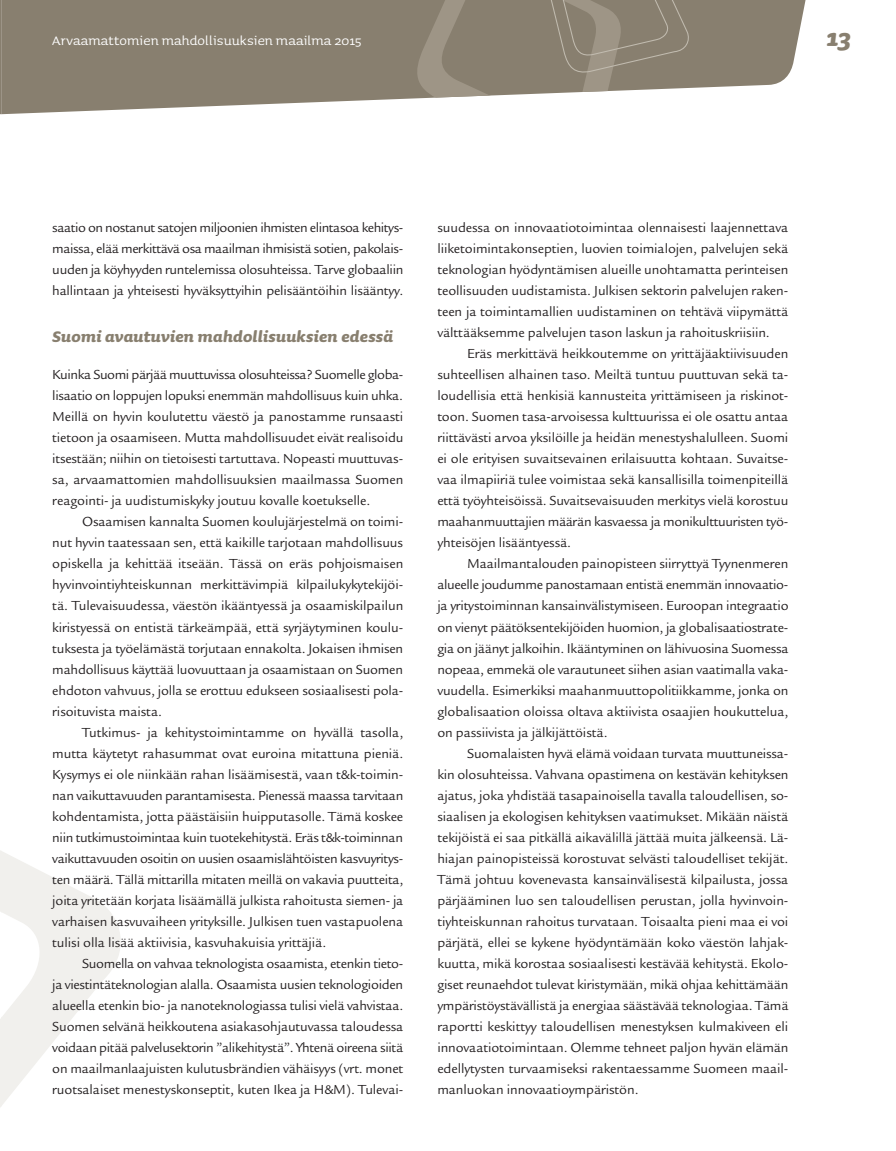
<style>
.page{position:relative;width:896px;height:1151px;background:#fff}
.page>*{position:absolute;margin:0;border:0;box-sizing:border-box;transform-origin:0 0}
.t1{font:italic 700 31.5px "Sauna";color:#887f6f}
.t2{font:italic 700 19.5px "Sauna";letter-spacing:.01em;color:#887f6f}
.t3{font:16.5px "Sauna";letter-spacing:.005em;color:#fff}
.t4{font:14.25px/21px "Legacy Sans";letter-spacing:-.005em;color:#231f20;text-align:justify}
</style>
<div class="page">
<svg style="left:2px;top:0;width:804px;height:115px;background:#978f81"></svg>
<svg style="left:412px;top:0;width:297px;height:114px"></svg>
<svg style="left:2px;top:851px;width:119px;height:254px;fill:#f1f0ed"></svg>
<svg style="left:0;top:0;width:2px;height:115px"></svg>
<svg style="left:0;top:850px;width:2px;height:257px"></svg>
<p class="t3" style="left:52px;top:32px;width:311px">Arvaamattomien mahdollisuuksien maailma 2015</p>
<h1 class="t1" style="left:825px;top:20px;width:26px">13</h1>
<p class="t4" style="left:52px;top:217px;width:352px">saatio on nostanut satojen miljoonien ihmisten elintasoa kehitys&shy;maissa, elää merkittävä osa maailman ihmisistä sotien, pakolais&shy;uuden ja köyhyyden runtelemissa olosuhteissa. Tarve globaaliin hallintaan ja yhteisesti hyväksyttyihin pelisääntöihin lisääntyy.</p>
<h2 class="t2" style="left:52px;top:326px;width:342px">Suomi avautuvien mahdollisuuksien edessä</h2>
<p class="t4" style="left:52px;top:364px;width:352px">Kuinka Suomi pärjää muuttuvissa olosuhteissa? Suomelle globa&shy;lisaatio on loppujen lopuksi enemmän mahdollisuus kuin uhka.<br>Meillä on hyvin koulutettu väestö ja panostamme runsaasti tietoon ja osaamiseen. Mutta mahdollisuudet eivät realisoidu itsestään; niihin on tietoisesti tartuttava. Nopeasti muuttuvas&shy;sa, arvaamattomien mahdollisuuksien maailmassa Suomen reagointi- ja uudistumiskyky joutuu kovalle koetukselle.</p>
<p class="t4" style="left:52px;top:511px;width:352px;text-indent:30px">Osaamisen kannalta Suomen koulujärjestelmä on toimi&shy;nut hyvin taatessaan sen, että kaikille tarjotaan mahdollisuus opiskella ja kehittää itseään. Tässä on eräs pohjoismaisen hyvinvointiyhteiskunnan merkittävimpiä kilpailukykytekijöi&shy;tä. Tulevaisuudessa, väestön ikääntyessä ja osaamiskilpailun kiristyessä on entistä tärkeämpää, että syrjäytyminen koulu&shy;tuksesta ja työelämästä torjutaan ennakolta. Jokaisen ihmisen mahdollisuus käyttää luovuuttaan ja osaamistaan on Suomen ehdoton vahvuus, jolla se erottuu edukseen sosiaalisesti pola&shy;risoituvista maista.</p>
<p class="t4" style="left:52px;top:721px;width:352px;text-indent:30px">Tutkimus- ja kehitystoimintamme on hyvällä tasolla, mutta käytetyt rahasummat ovat euroina mitattuna pieniä.<br>Kysymys ei ole niinkään rahan lisäämisestä, vaan t&amp;k-toimin&shy;nan vaikuttavuuden parantamisesta. Pienessä maassa tarvitaan kohdentamista, jotta päästäisiin huipputasolle. Tämä koskee niin tutkimustoimintaa kuin tuotekehitystä. Eräs t&amp;k-toiminnan vaikuttavuuden osoitin on uusien osaamislähtöisten kasvuyritys&shy;ten määrä. Tällä mittarilla mitaten meillä on vakavia puutteita, joita yritetään korjata lisäämällä julkista rahoitusta siemen- ja varhaisen kasvuvaiheen yrityksille. Julkisen tuen vastapuolena tulisi olla lisää aktiivisia, kasvuhakuisia yrittäjiä.</p>
<p class="t4" style="left:52px;top:952px;width:352px;text-indent:30px">Suomella on vahvaa teknologista osaamista, etenkin tieto&shy;ja viestintäteknologian alalla. Osaamista uusien teknologioiden alueella etenkin bio- ja nanoteknologiassa tulisi vielä vahvistaa.<br>Suomen selvänä heikkoutena asiakasohjautuvassa taloudessa voidaan pitää palvelusektorin ”alikehitystä”. Yhtenä oireena siitä on maailmanlaajuisten kulutusbrändien vähäisyys (vrt. monet ruotsalaiset menestyskonseptit, kuten Ikea ja H&amp;M). Tulevai-</p>
<p class="t4" style="left:437px;top:217px;width:352px">suudessa on innovaatiotoimintaa olennaisesti laajennettava liiketoimintakonseptien, luovien toimialojen, palvelujen sekä teknologian hyödyntämisen alueille unohtamatta perinteisen teollisuuden uudistamista. Julkisen sektorin palvelujen raken&shy;teen ja toimintamallien uudistaminen on tehtävä viipymättä välttääksemme palvelujen tason laskun ja rahoituskriisiin.</p>
<p class="t4" style="left:437px;top:343px;width:352px;text-indent:30px">Eräs merkittävä heikkoutemme on yrittäjäaktiivisuuden suhteellisen alhainen taso. Meiltä tuntuu puuttuvan sekä ta&shy;loudellisia että henkisiä kannusteita yrittämiseen ja riskinot&shy;toon. Suomen tasa-arvoisessa kulttuurissa ei ole osattu antaa riittävästi arvoa yksilöille ja heidän menestyshalulleen. Suomi ei ole erityisen suvaitsevainen erilaisuutta kohtaan. Suvaitse&shy;vaa ilmapiiriä tulee voimistaa sekä kansallisilla toimenpiteillä että työyhteisöissä. Suvaitsevaisuuden merkitys vielä korostuu maahanmuuttajien määrän kasvaessa ja monikulttuuristen työ&shy;yhteisöjen lisääntyessä.</p>
<p class="t4" style="left:437px;top:553px;width:353px;text-indent:30px">Maailmantalouden painopisteen siirryttyä Tyynenmeren alueelle joudumme panostamaan entistä enemmän innovaatio&shy;ja yritystoiminnan kansainvälistymiseen. Euroopan integraatio on vienyt päätöksentekijöiden huomion, ja globalisaatiostrate&shy;gia on jäänyt jalkoihin. Ikääntyminen on lähivuosina Suomessa nopeaa, emmekä ole varautuneet siihen asian vaatimalla vaka&shy;vuudella. Esimerkiksi maahanmuuttopolitiikkamme, jonka on globalisaation oloissa oltava aktiivista osaajien houkuttelua, on passiivista ja jälkijättöistä.</p>
<p class="t4" style="left:437px;top:742px;width:353px;text-indent:30px">Suomalaisten hyvä elämä voidaan turvata muuttuneissa&shy;kin olosuhteissa. Vahvana opastimena on kestävän kehityksen ajatus, joka yhdistää tasapainoisella tavalla taloudellisen, so&shy;siaalisen ja ekologisen kehityksen vaatimukset. Mikään näistä tekijöistä ei saa pitkällä aikavälillä jättää muita jälkeensä. Lä&shy;hiajan painopisteissä korostuvat selvästi taloudelliset tekijät.<br>Tämä johtuu kovenevasta kansainvälisestä kilpailusta, jossa pärjääminen luo sen taloudellisen perustan, jolla hyvinvoin&shy;tiyhteiskunnan rahoitus turvataan. Toisaalta pieni maa ei voi pärjätä, ellei se kykene hyödyntämään koko väestön lahjak&shy;kuutta, mikä korostaa sosiaalisesti kestävää kehitystä. Ekolo&shy;giset reunaehdot tulevat kiristymään, mikä ohjaa kehittämään ympäristöystävällistä ja energiaa säästävää teknologiaa. Tämä raportti keskittyy taloudellisen menestyksen kulmakiveen eli innovaatiotoimintaan. Olemme tehneet paljon hyvän elämän edellytysten turvaamiseksi rakentaessamme Suomeen maail&shy;manluokan innovaatioympäristön.</p>
</div>
